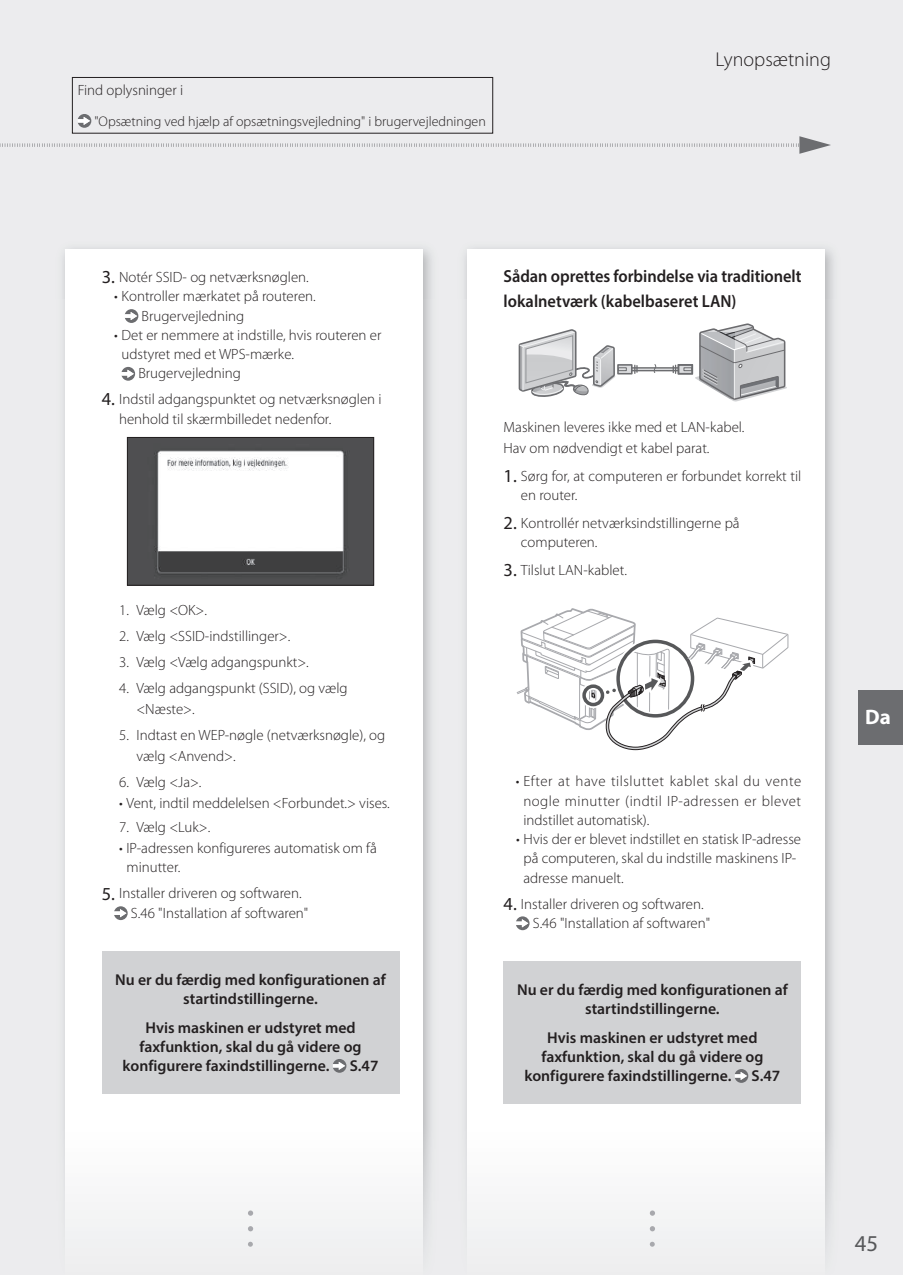
<style>
.page{position:relative;width:903px;height:1275px;background:#ececee}
.page>*{position:absolute;margin:0;border:0;box-sizing:border-box;transform-origin:0 0}
.t1{font:22.75px "Myriad Pro";color:#57585a}
.t2{font:700 21px "Myriad Pro";color:#fff}
.t3{font:300 20.12px "Myriad Pro";color:#231f20}
.t4{font:600 17.5px/24.5px "Myriad Pro";letter-spacing:-.005em;color:#231f20;scale:.94 1}
.t5{font:600 15.75px/19.2px "Myriad Pro";color:#231f20;text-align:center}
.t6{font:300 14.88px/19.2px "Myriad Pro";color:#231f20}
.t7{font:300 14px "Myriad Pro";color:#231f20}
.s1{font-weight:400;font-size:18.38px}
</style>
<div class="page">
<svg style="left:0;top:136px;width:831px;height:18px"></svg>
<img style="left:464px;top:248px;width:370px;height:51px">
<img style="left:824px;top:299px;width:9px;height:946px">
<div style="left:467px;top:250px;width:357px;height:1025px;background:linear-gradient(to right,#fdfdfd,#fdfdfd)"></div>
<img style="left:62px;top:248px;width:370px;height:51px">
<img style="left:422px;top:299px;width:9px;height:946px">
<div style="left:65px;top:250px;width:357px;height:1025px;background:linear-gradient(to right,#fdfdfe,#fdfdfd)"></div>
<svg style="left:78px;top:114px;width:13px;height:14px"></svg>
<div style="left:72px;top:77px;width:421px;height:57px;border:1px solid #231f20"></div>
<svg style="left:125px;top:309px;width:13px;height:14px"></svg>
<svg style="left:122px;top:367px;width:13px;height:14px"></svg>
<img style="left:129px;top:439px;width:243px;height:145px">
<div style="left:127px;top:437px;width:247px;height:149px;border:1px solid #231f20"></div>
<svg style="left:114px;top:906px;width:14px;height:14px"></svg>
<div style="left:102px;top:952px;width:297px;height:142px;background:#d1d2d4"></div>
<svg style="left:333px;top:1059px;width:13px;height:14px"></svg>
<svg style="left:632px;top:367px;width:46px;height:4px"></svg>
<hr style="left:629px;top:369px;width:52px;height:1px;background:#dcdddf">
<div style="left:678px;top:365px;width:14px;height:9px;background:#dcdddf"></div>
<div style="left:678px;top:364px;width:15px;height:10px;border:2px solid #6c6d70"></div>
<svg style="left:683px;top:322px;width:104px;height:79px;background:#cacbcd"></svg>
<svg style="left:672px;top:365px;width:4px;height:8px"></svg>
<div style="left:618px;top:365px;width:14px;height:9px;background:#dcdddf"></div>
<div style="left:617px;top:364px;width:15px;height:10px;border:2px solid #6c6d70"></div>
<svg style="left:634px;top:365px;width:4px;height:8px"></svg>
<svg style="left:518px;top:328px;width:109px;height:75px;background:#dbdcdd"></svg>
<svg style="left:653px;top:364px;width:4px;height:10px"></svg>
<svg style="left:516px;top:607px;width:273px;height:145px;background:#efeff0"></svg>
<svg style="left:516px;top:916px;width:13px;height:14px"></svg>
<div style="left:504px;top:962px;width:297px;height:142px;background:#d1d2d4"></div>
<svg style="left:735px;top:1069px;width:13px;height:14px"></svg>
<svg style="left:248px;top:1210px;width:5px;height:6px"></svg>
<svg style="left:248px;top:1226px;width:5px;height:5px"></svg>
<svg style="left:248px;top:1242px;width:5px;height:5px"></svg>
<svg style="left:650px;top:1210px;width:5px;height:6px"></svg>
<svg style="left:650px;top:1226px;width:5px;height:5px"></svg>
<svg style="left:650px;top:1242px;width:5px;height:5px"></svg>
<div style="left:858px;top:690px;width:45px;height:54px;background:#6c6d70"></div>
<p class="t6" style="left:78px;top:81px;width:107px">Find oplysninger i</p>
<p class="t7" style="left:94px;top:112px;width:393px">"Opsætning ved hjælp af opsætningsvejledning" i brugervejledningen</p>
<h3 class="t3" style="left:715px;top:48px;width:117px">Lynopsætning</h3>
<p class="t6" style="left:102px;top:267px;width:209px"><span class="s1">3.</span> Notér SSID- og netværksnøglen.</p>
<p class="t6" style="left:142px;top:287px;width:176px;text-indent:-28px">• Kontroller mærkatet på routeren.<br>Brugervejledning</p>
<p class="t6" style="left:114px;top:325px;width:269px">• Det er nemmere at indstille, hvis routeren er</p>
<p class="t6" style="left:122px;top:344px;width:174px">udstyret med et WPS-mærke.</p>
<p class="t6" style="left:138px;top:364px;width:104px">Brugervejledning</p>
<p class="t6" style="left:119px;top:389px;width:264px;text-indent:-17px"><span class="s1">4.</span> Indstil adgangspunktet og netværksnøglen i henhold til skærmbilledet nedenfor.</p>
<p class="t6" style="left:119px;top:600px;width:89px">1. Vælg &lt;OK&gt;.</p>
<p class="t6" style="left:119px;top:626px;width:173px">2. Vælg &lt;SSID-indstillinger&gt;.</p>
<p class="t6" style="left:119px;top:652px;width:191px">3. Vælg &lt;Vælg adgangspunkt&gt;.</p>
<p class="t6" style="left:136px;top:677px;width:213px;line-height:21px;text-indent:-17px">4. Vælg adgangspunkt (SSID), og vælg &lt;Næste&gt;.</p>
<p class="t6" style="left:136px;top:724px;width:250px;line-height:21px;text-indent:-17px">5. Indtast en WEP-nøgle (netværksnøgle), og vælg &lt;Anvend&gt;.</p>
<p class="t6" style="left:119px;top:772px;width:84px">6. Vælg &lt;Ja&gt;.</p>
<p class="t6" style="left:119px;top:793px;width:272px">• Vent, indtil meddelelsen &lt;Forbundet.&gt; vises.</p>
<p class="t6" style="left:119px;top:817px;width:93px">7. Vælg &lt;Luk&gt;.</p>
<p class="t6" style="left:126px;top:838px;width:252px;text-indent:-7px">• IP-adressen konfigureres automatisk om få minutter.</p>
<p class="t6" style="left:131px;top:884px;width:179px;text-indent:-29px"><span class="s1">5.</span> Installer driveren og softwaren.<br>S.46 "Installation af softwaren"</p>
<p class="t5" style="left:115px;top:969px;width:272px">Nu er du færdig med konfigurationen af startindstillingerne.</p>
<p class="t5" style="left:145px;top:1017px;width:212px">Hvis maskinen er udstyret med</p>
<p class="t5" style="left:139px;top:1037px;width:224px">faxfunktion, skal du gå videre og</p>
<p class="t5" style="left:123px;top:1056px;width:208px">konfigurere faxindstillingerne.</p>
<p class="t5" style="left:350px;top:1056px;width:30px">S.47</p>
<p class="t4" style="left:504px;top:264px;width:318px">Sådan oprettes forbindelse via traditionelt lokalnetværk (kabelbaseret LAN)</p>
<p class="t6" style="left:504px;top:416px;width:242px;line-height:21px">Maskinen leveres ikke med et LAN-kabel.<br>Hav om nødvendigt et kabel parat.</p>
<p class="t6" style="left:521px;top:466px;width:282px;text-indent:-17px"><span class="s1">1.</span> Sørg for, at computeren er forbundet korrekt til en router.</p>
<p class="t6" style="left:521px;top:513px;width:220px;text-indent:-17px"><span class="s1">2.</span> Kontrollér netværksindstillingerne på computeren.</p>
<p class="t6" style="left:504px;top:560px;width:125px"><span class="s1">3.</span> Tilslut LAN-kablet.</p>
<p class="t6" style="left:523px;top:772px;width:279px;text-align:justify;text-indent:-7px">• Efter at have tilsluttet kablet skal du vente nogle minutter (indtil IP-adressen er blevet indstillet automatisk).</p>
<p class="t6" style="left:523px;top:829px;width:279px;text-indent:-7px">• Hvis der er blevet indstillet en statisk IP-adresse på computeren, skal du indstille maskinens IP&shy;adresse manuelt.</p>
<p class="t6" style="left:533px;top:894px;width:179px;text-indent:-29px"><span class="s1">4.</span> Installer driveren og softwaren.<br>S.46 "Installation af softwaren"</p>
<p class="t5" style="left:517px;top:979px;width:272px">Nu er du færdig med konfigurationen af startindstillingerne.</p>
<p class="t5" style="left:547px;top:1027px;width:212px">Hvis maskinen er udstyret med</p>
<p class="t5" style="left:541px;top:1047px;width:224px">faxfunktion, skal du gå videre og</p>
<p class="t5" style="left:524px;top:1066px;width:208px">konfigurere faxindstillingerne.</p>
<p class="t5" style="left:751px;top:1066px;width:30px">S.47</p>
<h2 class="t2" style="left:865px;top:703px;width:27px">Da</h2>
<h1 class="t1" style="left:855px;top:1230px;width:25px">45</h1>
</div>
